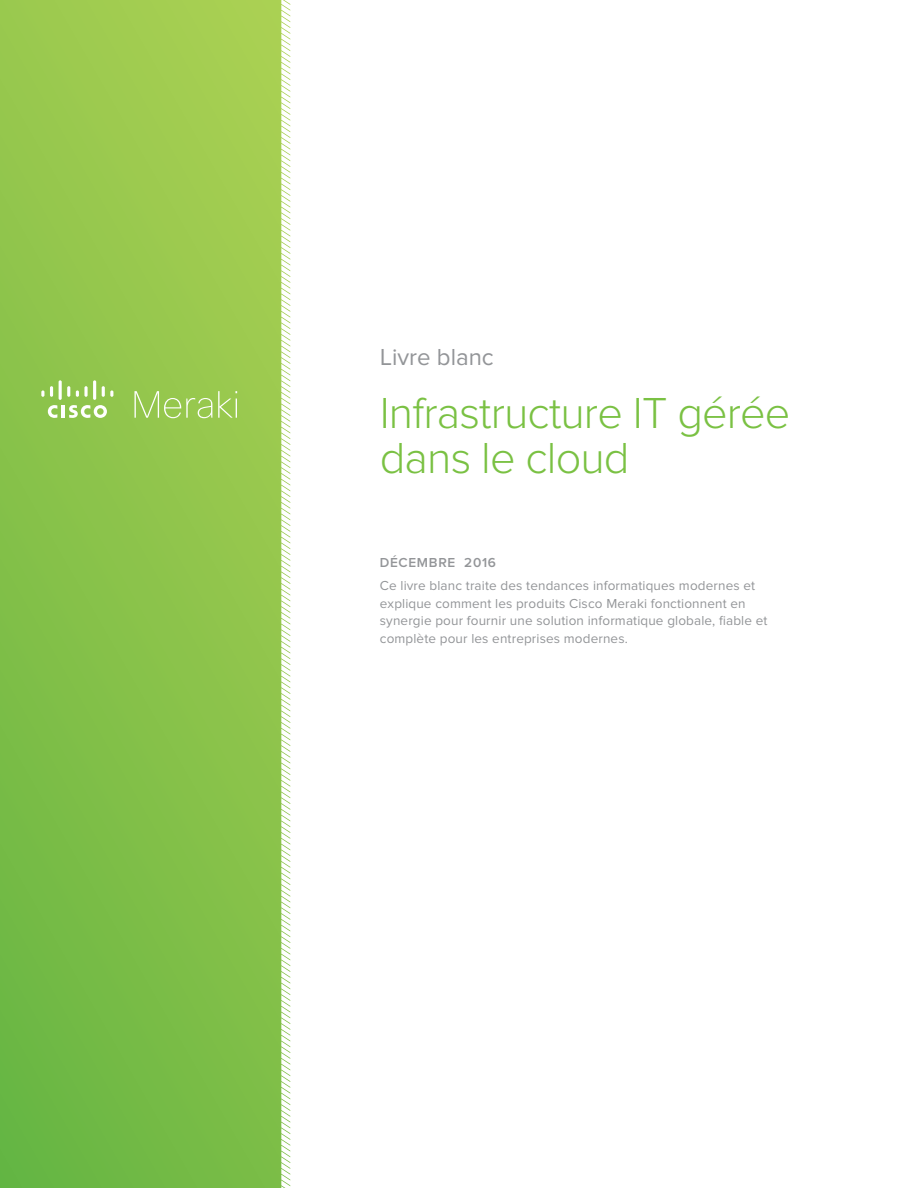
<style>
.page{position:relative;width:918px;height:1188px;background:#fff}
.page>*{position:absolute;margin:0;border:0;box-sizing:border-box;transform-origin:0 0}
.t1{font:300 45px/45px "Proxima Nova";letter-spacing:-.02em;color:#7ac143}
.t2{font:24px "Proxima Nova";color:#939598}
.t3{font:13.5px/18px "Proxima Nova";letter-spacing:.01em;color:#939598}
.t4{font:600 13.5px "Proxima Nova";letter-spacing:.05em;color:#939598}
</style>
<div class="page">
<svg style="left:0;top:0;width:290px;height:1188px;background:#8dc44f"></svg>
<svg style="left:48px;top:405px;width:59px;height:13px"></svg>
<svg style="left:41px;top:390px;width:3px;height:7px"></svg>
<svg style="left:50px;top:386px;width:3px;height:11px"></svg>
<hr style="left:59px;top:380px;width:3px;height:20px;background:#fff;border-radius:2px">
<svg style="left:67px;top:386px;width:3px;height:11px"></svg>
<svg style="left:76px;top:390px;width:3px;height:7px"></svg>
<svg style="left:84px;top:386px;width:4px;height:11px"></svg>
<hr style="left:93px;top:380px;width:3px;height:20px;background:#fff;border-radius:2px">
<svg style="left:102px;top:386px;width:11px;height:11px"></svg>
<svg style="left:135px;top:391px;width:77px;height:27px;background:#a5cf68"></svg>
<svg style="left:218px;top:391px;width:19px;height:27px"></svg>
<h2 class="t2" style="left:380px;top:343px;width:115px">Livre blanc</h2>
<h1 class="t1" style="left:380px;top:391px;width:412px">Infrastructure IT gérée dans le cloud</h1>
<p class="t4" style="left:380px;top:555px;width:118px">DÉCEMBRE 2016</p>
<p class="t3" style="left:380px;top:576px;width:389px">Ce livre blanc traite des tendances informatiques modernes et explique comment les produits Cisco Meraki fonctionnent en synergie pour fournir une solution informatique globale, fiable et complète pour les entreprises modernes.</p>
</div>
